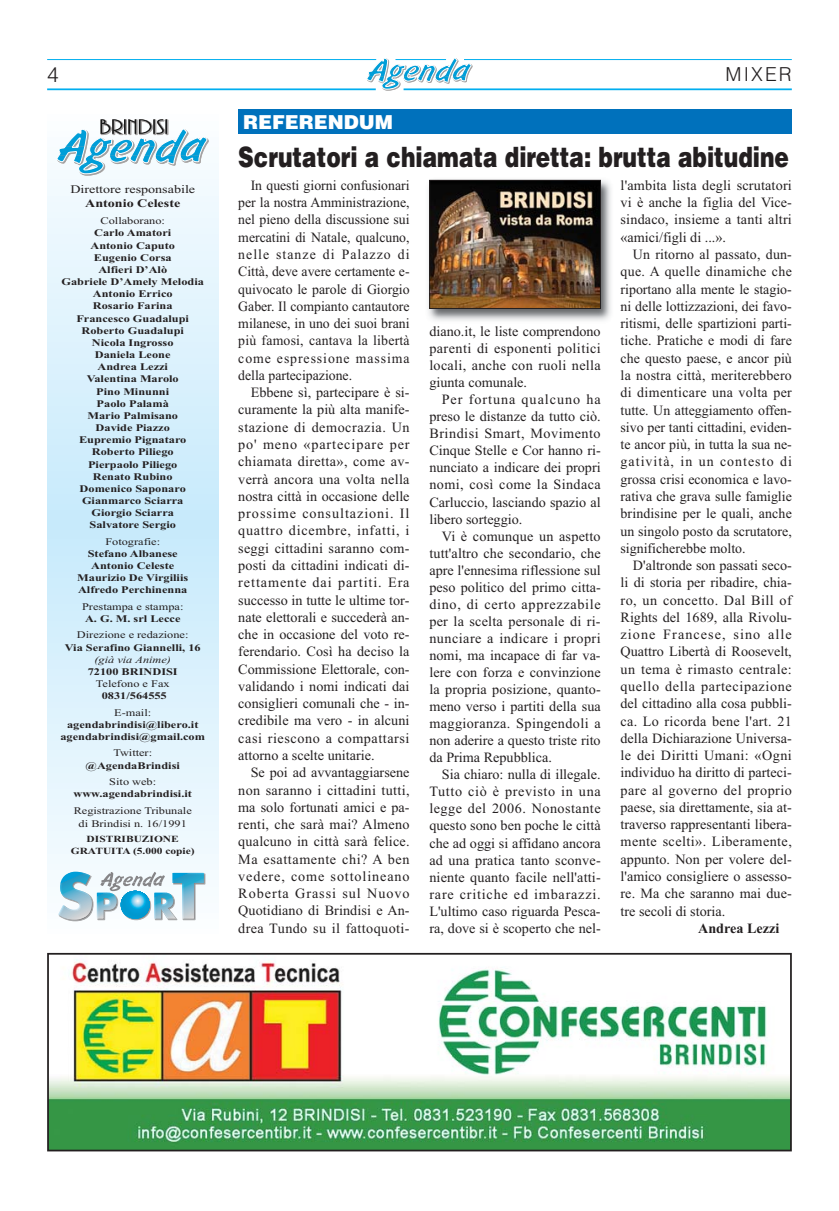
<style>
.page{position:relative;width:839px;height:1211px;background:#fff}
.page>*{position:absolute;margin:0;border:0;box-sizing:border-box;transform-origin:0 0}
.t1{font:900 28px "Helvetica";color:#231f20;scale:.77 1}
.t2{font:300 21px "Helvetica";color:#231f20}
.t3{font:900 19.25px "Helvetica";color:#fff}
.t4{font:300 19.25px "Helvetica";letter-spacing:.11em;color:#231f20}
.t5{font:14.17px/17.3px "Times New Roman";color:#231f20;text-align:justify}
.t6{font:700 14.17px "Times New Roman";color:#231f20}
.t7{font:11.55px "Times New Roman";color:#231f20;scale:1.22 1}
.t8{font:700 11.55px "Times New Roman";color:#231f20;scale:1.22 1}
.t9{font:700 10.15px/12.1px "Times New Roman";color:#231f20;text-align:center;scale:1.22 1}
.t10{font:10.15px/12.1px "Times New Roman";color:#231f20;text-align:center;scale:1.22 1}
.t11{font:italic 10.15px "Times New Roman";color:#231f20;scale:1.22 1}
.t12{font:700 9.45px/11.4px "Times New Roman";color:#231f20;text-align:center;scale:1.22 1}
</style>
<div class="page">
<svg style="left:366px;top:58px;width:106px;height:33px"></svg>
<hr style="left:403px;top:88px;width:388px;height:2px;background:#00aeef">
<hr style="left:47px;top:88px;width:328px;height:2px;background:#00aeef">
<hr style="left:464px;top:59px;width:327px;height:1px;background:#00aeef">
<hr style="left:47px;top:59px;width:329px;height:1px;background:#00aeef">
<hr style="left:395px;top:59px;width:51px;height:1px;background:#00aeef">
<svg style="left:47px;top:170px;width:171px;height:752px"></svg>
<svg style="left:57px;top:119px;width:152px;height:57px"></svg>
<svg style="left:59px;top:871px;width:146px;height:50px"></svg>
<img style="left:428px;top:179px;width:183px;height:142px">
<img style="left:431px;top:182px;width:167px;height:125px">
<div style="left:429px;top:180px;width:171px;height:129px;border:1px solid #231f20"></div>
<div style="left:238px;top:109px;width:553px;height:25px;background:#0071bc"></div>
<img style="left:50px;top:959px;width:738px;height:189px">
<div style="left:47px;top:952px;width:744px;height:199px;border:2px solid #231f20"></div>
<h2 class="t2" style="left:47px;top:66px;width:13px">4</h2>
<h3 class="t4" style="left:725px;top:67px;width:68px">MIXER</h3>
<p class="t7" style="left:70px;top:185px;width:104px">Direttore responsabile</p>
<p class="t8" style="left:85px;top:199px;width:79px">Antonio Celeste</p>
<p class="t10" style="left:101px;top:216px;width:54px">Collaborano:</p>
<p class="t9" style="left:62px;top:228px;width:118px">Carlo Amatori<br>Antonio Caputo<br>Eugenio Corsa<br>Alfieri D’Alò<br>Gabriele D’Amely Melodia<br>Antonio Errico<br>Rosario Farina<br>Francesco Guadalupi<br>Roberto Guadalupi<br>Nicola Ingrosso<br>Daniela Leone<br>Andrea Lezzi<br>Valentina Marolo<br>Pino Minunni<br>Paolo Palamà<br>Mario Palmisano<br>Davide Piazzo<br>Eupremio Pignataro<br>Roberto Piliego<br>Pierpaolo Piliego<br>Renato Rubino<br>Domenico Saponaro<br>Gianmarco Sciarra<br>Giorgio Sciarra<br>Salvatore Sergio</p>
<p class="t10" style="left:105px;top:536px;width:46px">Fotografie:</p>
<p class="t9" style="left:77px;top:548px;width:92px">Stefano Albanese<br>Antonio Celeste<br>Maurizio De Virgiliis<br>Alfredo Perchinenna</p>
<p class="t10" style="left:82px;top:601px;width:84px">Prestampa e stampa:</p>
<p class="t9" style="left:85px;top:613px;width:80px">A. G. M. srl Lecce</p>
<p class="t10" style="left:77px;top:630px;width:93px">Direzione e redazione:</p>
<p class="t9" style="left:65px;top:642px;width:113px">Via Serafino Giannelli, 16</p>
<p class="t11" style="left:94px;top:655px;width:64px">(già via Anime)</p>
<p class="t9" style="left:88px;top:666px;width:75px">72100 BRINDISI</p>
<p class="t10" style="left:96px;top:678px;width:62px">Telefono e Fax</p>
<p class="t9" style="left:102px;top:691px;width:55px">0831/564555</p>
<p class="t10" style="left:114px;top:707px;width:32px">E-mail:</p>
<p class="t9" style="left:60px;top:719px;width:120px">agendabrindisi@libero.it agendabrindisi@gmail.com</p>
<p class="t10" style="left:113px;top:747px;width:33px">Twitter:</p>
<p class="t9" style="left:86px;top:760px;width:79px">@AgendaBrindisi</p>
<p class="t10" style="left:109px;top:776px;width:40px">Sito web:</p>
<p class="t9" style="left:73px;top:788px;width:99px">www.agendabrindisi.it</p>
<p class="t10" style="left:74px;top:806px;width:98px">Registrazione Tribunale di Brindisi n. 16/1991</p>
<p class="t12" style="left:71px;top:834px;width:103px">DISTRIBUZIONE<br>GRATUITA (5.000 copie)</p>
<h3 class="t3" style="left:243px;top:115px;width:151px">REFERENDUM</h3>
<h1 class="t1" style="left:238px;top:146px;width:716px">Scrutatori a chiamata diretta: brutta abitudine</h1>
<p class="t5" style="left:238px;top:178px;width:173px;text-indent:12px">In questi giorni confusionari per la nostra Amministrazione, nel pieno della discussione sui mercatini di Natale, qualcuno, nelle stanze di Palazzo di Città, deve avere certamente e&shy;quivocato le parole di Giorgio Gaber. Il compianto cantautore milanese, in uno dei suoi brani più famosi, cantava la libertà come espressione massima della partecipazione.</p>
<p class="t5" style="left:238px;top:385px;width:173px;text-indent:12px">Ebbene sì, partecipare è si&shy;curamente la più alta manife&shy;stazione di democrazia. Un po' meno «partecipare per chiamata diretta», come av&shy;verrà ancora una volta nella nostra città in occasione delle prossime consultazioni. Il quattro dicembre, infatti, i seggi cittadini saranno com&shy;posti da cittadini indicati di&shy;rettamente dai partiti. Era successo in tutte le ultime tor&shy;nate elettorali e succederà an&shy;che in occasione del voto re&shy;ferendario. Così ha deciso la Commissione Elettorale, con&shy;validando i nomi indicati dai consiglieri comunali che - in&shy;credibile ma vero - in alcuni casi riescono a compattarsi attorno a scelte unitarie.</p>
<p class="t5" style="left:238px;top:765px;width:173px;text-indent:12px">Se poi ad avvantaggiarsene non saranno i cittadini tutti, ma solo fortunati amici e pa&shy;renti, che sarà mai? Almeno qualcuno in città sarà felice.<br>Ma esattamente chi? A ben vedere, come sottolineano Roberta Grassi sul Nuovo Quotidiano di Brindisi e An&shy;drea Tundo su il fattoquoti-</p>
<p class="t5" style="left:620px;top:178px;width:173px">l'ambita lista degli scrutatori vi è anche la figlia del Vice&shy;sindaco, insieme a tanti altri «amici/figli di ...».</p>
<p class="t5" style="left:620px;top:247px;width:173px;text-indent:12px">Un ritorno al passato, dun&shy;que. A quelle dinamiche che riportano alla mente le stagio&shy;ni delle lottizzazioni, dei favo&shy;ritismi, delle spartizioni parti&shy;tiche. Pratiche e modi di fare che questo paese, e ancor più la nostra città, meriterebbero di dimenticare una volta per tutte. Un atteggiamento offen&shy;sivo per tanti cittadini, eviden&shy;te ancor più, in tutta la sua ne&shy;gatività, in un contesto di grossa crisi economica e lavo&shy;rativa che grava sulle famiglie brindisine per le quali, anche un singolo posto da scrutatore, significherebbe molto.</p>
<p class="t5" style="left:620px;top:558px;width:173px;text-indent:12px">D'altronde son passati seco&shy;li di storia per ribadire, chia&shy;ro, un concetto. Dal Bill of Rights del 1689, alla Rivolu&shy;zione Francese, sino alle Quattro Libertà di Roosevelt, un tema è rimasto centrale: quello della partecipazione del cittadino alla cosa pubbli&shy;ca. Lo ricorda bene l'art. 21 della Dichiarazione Universa&shy;le dei Diritti Umani: «Ogni individuo ha diritto di parteci&shy;pare al governo del proprio paese, sia direttamente, sia at&shy;traverso rappresentanti libera&shy;mente scelti». Liberamente, appunto. Non per volere del&shy;l'amico consigliere o assesso&shy;re. Ma che saranno mai due&shy;tre secoli di storia.</p>
<p class="t6" style="left:698px;top:923px;width:83px">Andrea Lezzi</p>
<p class="t5" style="left:429px;top:324px;width:173px">diano.it, le liste comprendono parenti di esponenti politici locali, anche con ruoli nella giunta comunale.</p>
<p class="t5" style="left:429px;top:392px;width:173px;text-indent:12px">Per fortuna qualcuno ha preso le distanze da tutto ciò.<br>Brindisi Smart, Movimento Cinque Stelle e Cor hanno ri&shy;nunciato a indicare dei propri nomi, così come la Sindaca Carluccio, lasciando spazio al libero sorteggio.</p>
<p class="t5" style="left:429px;top:528px;width:173px;text-indent:12px">Vi è comunque un aspetto tutt'altro che secondario, che apre l'ennesima riflessione sul peso politico del primo citta&shy;dino, di certo apprezzabile per la scelta personale di ri&shy;nunciare a indicare i propri nomi, ma incapace di far va&shy;lere con forza e convinzione la propria posizione, quanto&shy;meno verso i partiti della sua maggioranza. Spingendoli a non aderire a questo triste rito da Prima Repubblica.</p>
<p class="t5" style="left:429px;top:767px;width:173px;text-indent:12px">Sia chiaro: nulla di illegale.<br>Tutto ciò è previsto in una legge del 2006. Nonostante questo sono ben poche le città che ad oggi si affidano ancora ad una pratica tanto sconve&shy;niente quanto facile nell'atti&shy;rare critiche ed imbarazzi.<br>L'ultimo caso riguarda Pesca&shy;ra, dove si è scoperto che nel-</p>
</div>
